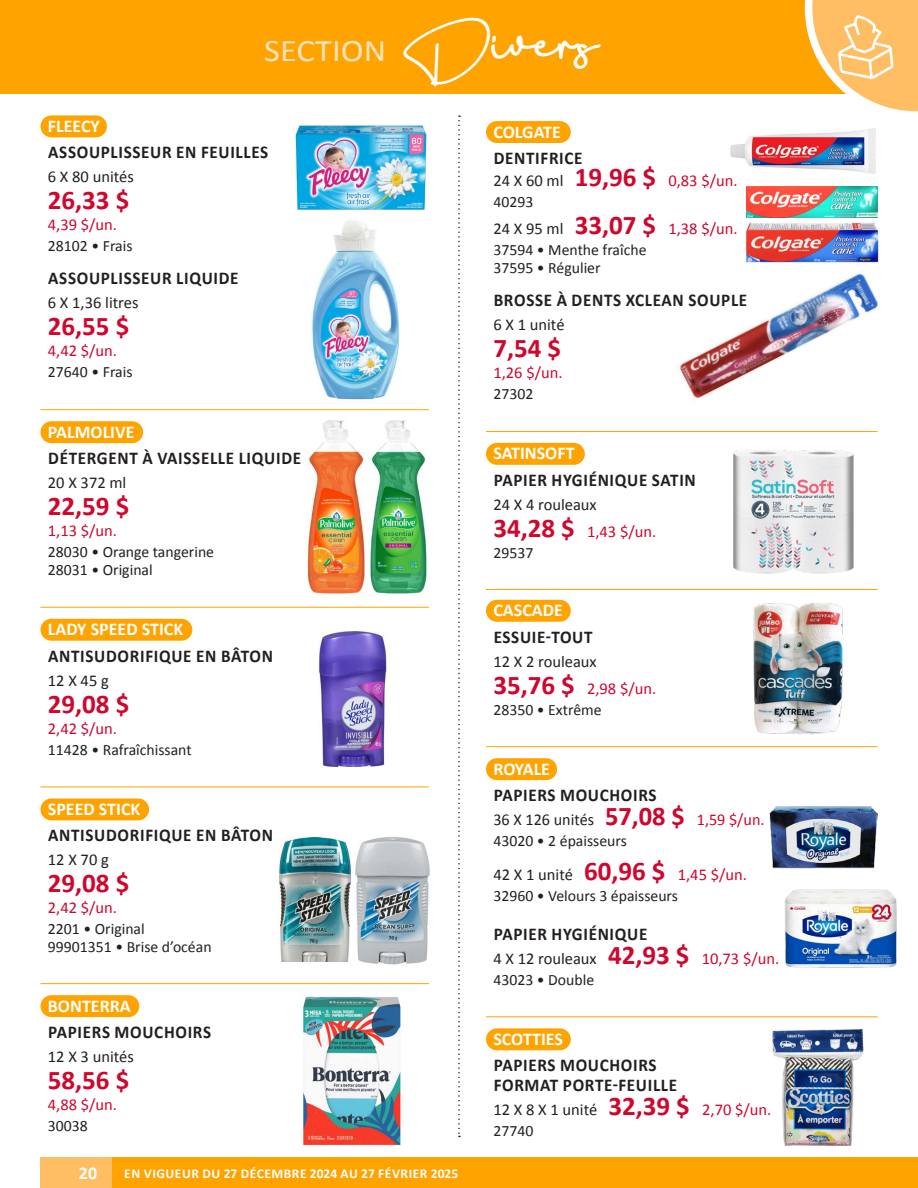
<style>
.page{position:relative;width:918px;height:1188px;background:#fff}
.page>*{position:absolute;margin:0;border:0;box-sizing:border-box;transform-origin:0 0}
.t1{font:31.5px "Calibri";color:#ffe3bc;scale:1.1 1}
.t2{font:700 27px "Calibri";color:#d0062d}
.t3{font:700 18px "Calibri";letter-spacing:.04em;color:#231f20;scale:.95 1}
.t4{font:700 18px "Calibri";color:#fff}
.t5{font:16.5px/27px "Calibri";color:#231f20}
.t6{font:16.5px "Calibri";color:#d0062d}
.t7{font:15.75px "Calibri";color:#231f20}
.t8{font:700 13.5px "Calibri";letter-spacing:.04em;color:#fff}
.s1{font-family:"The Bohemian Free";color:#fff}
.s2{font-family:"I Love Glitter";font-size:46.2px;color:#fff}
.s3{color:#231f20}
.s4{font-weight:700;font-size:27px}
.s5{font-weight:700;font-size:27px;color:#d0062d}
.s6{color:#d0062d}
</style>
<div class="page">
<img style="left:772px;top:1030px;width:92px;height:115px">
<div style="left:0;top:0;width:918px;height:93px;background:#ffa300"></div>
<svg style="left:805px;top:0;width:113px;height:112px"></svg>
<div style="left:41px;top:115px;width:66px;height:22px;background:#ffa300;border-radius:11px"></div>
<div style="left:486px;top:121px;width:85px;height:22px;background:#ffa300;border-radius:11px"></div>
<div style="left:41px;top:421px;width:102px;height:22px;background:#ffa300;border-radius:11px"></div>
<div style="left:41px;top:619px;width:151px;height:22px;background:#ffa300;border-radius:11px"></div>
<div style="left:41px;top:798px;width:108px;height:22px;background:#ffa300;border-radius:11px"></div>
<div style="left:41px;top:995px;width:98px;height:22px;background:#ffa300;border-radius:11px"></div>
<svg style="left:458px;top:115px;width:2px;height:1022px"></svg>
<hr style="left:40px;top:409px;width:389px;height:1px;background:#ffa300">
<hr style="left:40px;top:607px;width:389px;height:1px;background:#ffa300">
<hr style="left:40px;top:787px;width:389px;height:1px;background:#ffa300">
<hr style="left:486px;top:746px;width:392px;height:1px;background:#ffa300">
<hr style="left:486px;top:1016px;width:392px;height:1px;background:#ffa300">
<hr style="left:486px;top:589px;width:392px;height:1px;background:#ffa300">
<hr style="left:486px;top:431px;width:392px;height:1px;background:#ffa300">
<hr style="left:40px;top:983px;width:389px;height:1px;background:#ffa300">
<div style="left:486px;top:443px;width:99px;height:22px;background:#ffa300;border-radius:11px"></div>
<img style="left:733px;top:449px;width:121px;height:125px">
<div style="left:486px;top:600px;width:85px;height:22px;background:#ffa300;border-radius:11px"></div>
<img style="left:753px;top:603px;width:90px;height:132px">
<div style="left:486px;top:758px;width:71px;height:22px;background:#ffa300;border-radius:11px"></div>
<div style="left:486px;top:1028px;width:85px;height:22px;background:#ffa300;border-radius:11px"></div>
<img style="left:769px;top:806px;width:109px;height:63px">
<img style="left:785px;top:889px;width:112px;height:79px">
<img style="left:302px;top:996px;width:99px;height:150px">
<img style="left:730px;top:128px;width:146px;height:46px">
<img style="left:745px;top:222px;width:134px;height:41px">
<img style="left:746px;top:186px;width:132px;height:32px">
<img style="left:676px;top:272px;width:203px;height:127px">
<img style="left:279px;top:838px;width:73px;height:123px">
<img style="left:355px;top:837px;width:75px;height:128px">
<img style="left:319px;top:631px;width:69px;height:135px">
<img style="left:307px;top:420px;width:120px;height:175px">
<img style="left:295px;top:124px;width:132px;height:86px">
<img style="left:312px;top:220px;width:88px;height:180px">
<div style="left:109px;top:1158px;width:809px;height:30px;background:#ffa300"></div>
<div style="left:40px;top:1158px;width:72px;height:30px;background:#ffbe63"></div>
<p class="t1" style="left:264px;top:31px;width:306px">SECTION <span class="s1">D</span><sup>ive</sup><span class="s2">r</span><sup>s</sup></p>
<p class="t4" style="left:48px;top:114px;width:54px">FLEECY</p>
<p class="t3" style="left:48px;top:141px;width:233px">ASSOUPLISSEUR EN FEUILLES</p>
<p class="t5" style="left:48px;top:163px;width:87px">6 X 80 unités</p>
<p class="t2" style="left:48px;top:183px;width:83px">26,33 $</p>
<p class="t6" style="left:48px;top:214px;width:71px">4,39 $/un.</p>
<p class="t7" style="left:48px;top:236px;width:86px">28102 • Frais</p>
<p class="t3" style="left:48px;top:267px;width:202px">ASSOUPLISSEUR LIQUIDE</p>
<p class="t5" style="left:48px;top:289px;width:92px">6 X 1,36 litres</p>
<p class="t2" style="left:48px;top:309px;width:83px">26,55 $</p>
<p class="t6" style="left:48px;top:340px;width:71px">4,42 $/un.</p>
<p class="t7" style="left:48px;top:362px;width:86px">27640 • Frais</p>
<p class="t4" style="left:48px;top:420px;width:88px">PALMOLIVE</p>
<p class="t3" style="left:48px;top:447px;width:268px">DÉTERGENT À VAISSELLE LIQUIDE</p>
<p class="t5" style="left:48px;top:469px;width:80px">20 X 372 ml</p>
<p class="t2" style="left:48px;top:489px;width:83px">22,59 $</p>
<p class="t6" style="left:48px;top:520px;width:71px">1,13 $/un.</p>
<p class="t7" style="left:48px;top:542px;width:168px">28030 • Orange tangerine</p>
<p class="t7" style="left:48px;top:560px;width:106px">28031 • Original</p>
<p class="t4" style="left:48px;top:618px;width:137px">LADY SPEED STICK</p>
<p class="t3" style="left:48px;top:644px;width:238px">ANTISUDORIFIQUE EN BÂTON</p>
<p class="t5" style="left:48px;top:667px;width:62px">12 X 45 g</p>
<p class="t2" style="left:48px;top:686px;width:83px">29,08 $</p>
<p class="t6" style="left:48px;top:718px;width:71px">2,42 $/un.</p>
<p class="t7" style="left:48px;top:739px;width:145px">11428 • Rafraîchissant</p>
<p class="t4" style="left:48px;top:798px;width:94px">SPEED STICK</p>
<p class="t3" style="left:48px;top:824px;width:238px">ANTISUDORIFIQUE EN BÂTON</p>
<p class="t5" style="left:48px;top:846px;width:62px">12 X 70 g</p>
<p class="t2" style="left:48px;top:866px;width:83px">29,08 $</p>
<p class="t6" style="left:48px;top:897px;width:71px">2,42 $/un.</p>
<p class="t7" style="left:48px;top:919px;width:98px">2201 • Original</p>
<p class="t7" style="left:48px;top:937px;width:165px">99901351 • Brise d’océan</p>
<p class="t4" style="left:48px;top:994px;width:84px">BONTERRA</p>
<p class="t3" style="left:48px;top:1020px;width:173px">PAPIERS MOUCHOIRS</p>
<p class="t5" style="left:48px;top:1043px;width:87px">12 X 3 unités</p>
<p class="t2" style="left:48px;top:1063px;width:83px">58,56 $</p>
<p class="t6" style="left:48px;top:1094px;width:71px">4,88 $/un.</p>
<p class="t7" style="left:48px;top:1116px;width:41px">30038</p>
<p class="t4" style="left:79px;top:1161px;width:20px">20</p>
<p class="t8" style="left:124px;top:1165px;width:335px">EN VIGUEUR DU 27 DÉCEMBRE 2024 AU 27 FÉVRIER 2025</p>
<p class="t4" style="left:493px;top:120px;width:69px">COLGATE</p>
<p class="t3" style="left:494px;top:146px;width:95px">DENTIFRICE</p>
<p class="t6" style="left:493px;top:170px;width:246px"><span class="s3">24 X 60 ml</span> <span class="s4">19,96 $</span> 0,83 $/un.</p>
<p class="t7" style="left:493px;top:192px;width:41px">40293</p>
<p class="t6" style="left:493px;top:218px;width:246px"><span class="s3">24 X 95 ml</span> <span class="s4">33,07 $</span> 1,38 $/un.</p>
<p class="t7" style="left:493px;top:240px;width:155px">37594 • Menthe fraîche</p>
<p class="t7" style="left:493px;top:258px;width:109px">37595 • Régulier</p>
<p class="t3" style="left:494px;top:289px;width:268px">BROSSE À DENTS XCLEAN SOUPLE</p>
<p class="t5" style="left:493px;top:311px;width:73px">6 X 1 unité</p>
<p class="t2" style="left:493px;top:331px;width:69px">7,54 $</p>
<p class="t6" style="left:493px;top:362px;width:71px">1,26 $/un.</p>
<p class="t7" style="left:493px;top:384px;width:41px">27302</p>
<p class="t4" style="left:493px;top:442px;width:83px">SATINSOFT</p>
<p class="t3" style="left:494px;top:468px;width:214px">PAPIER HYGIÉNIQUE SATIN</p>
<p class="t5" style="left:493px;top:491px;width:164px">24 X 4 rouleaux<br><span class="s5">34,28 $</span> <span class="s6">1,43 $/un.</span></p>
<p class="t7" style="left:493px;top:542px;width:41px">29537</p>
<p class="t4" style="left:493px;top:599px;width:71px">CASCADE</p>
<p class="t3" style="left:494px;top:625px;width:106px">ESSUIE-TOUT</p>
<p class="t5" style="left:493px;top:648px;width:164px">12 X 2 rouleaux<br><span class="s5">35,76 $</span> <span class="s6">2,98 $/un.</span></p>
<p class="t7" style="left:493px;top:699px;width:110px">28350 • Extrême</p>
<p class="t4" style="left:493px;top:757px;width:58px">ROYALE</p>
<p class="t3" style="left:494px;top:783px;width:173px">PAPIERS MOUCHOIRS</p>
<p class="t5" style="left:493px;top:806px;width:273px">36 X 126 unités <span class="s5">57,08 $</span> <span class="s6">1,59 $/un.</span></p>
<p class="t7" style="left:493px;top:831px;width:135px">43020 • 2 épaisseurs</p>
<p class="t5" style="left:493px;top:861px;width:255px">42 X 1 unité <span class="s5">60,96 $</span> <span class="s6">1,45 $/un.</span></p>
<p class="t7" style="left:493px;top:886px;width:186px">32960 • Velours 3 épaisseurs</p>
<p class="t3" style="left:494px;top:923px;width:163px">PAPIER HYGIÉNIQUE</p>
<p class="t5" style="left:493px;top:946px;width:287px">4 X 12 rouleaux <span class="s5">42,93 $</span> <span class="s6">10,73 $/un.</span></p>
<p class="t7" style="left:493px;top:970px;width:102px">43023 • Double</p>
<p class="t4" style="left:493px;top:1027px;width:71px">SCOTTIES</p>
<p class="t3" style="left:494px;top:1054px;width:173px">PAPIERS MOUCHOIRS</p>
<p class="t3" style="left:494px;top:1073px;width:195px">FORMAT PORTE-FEUILLE</p>
<p class="t5" style="left:493px;top:1096px;width:279px">12 X 8 X 1 unité <span class="s5">32,39 $</span> <span class="s6">2,70 $/un.</span></p>
<p class="t7" style="left:493px;top:1120px;width:41px">27740</p>
</div>
